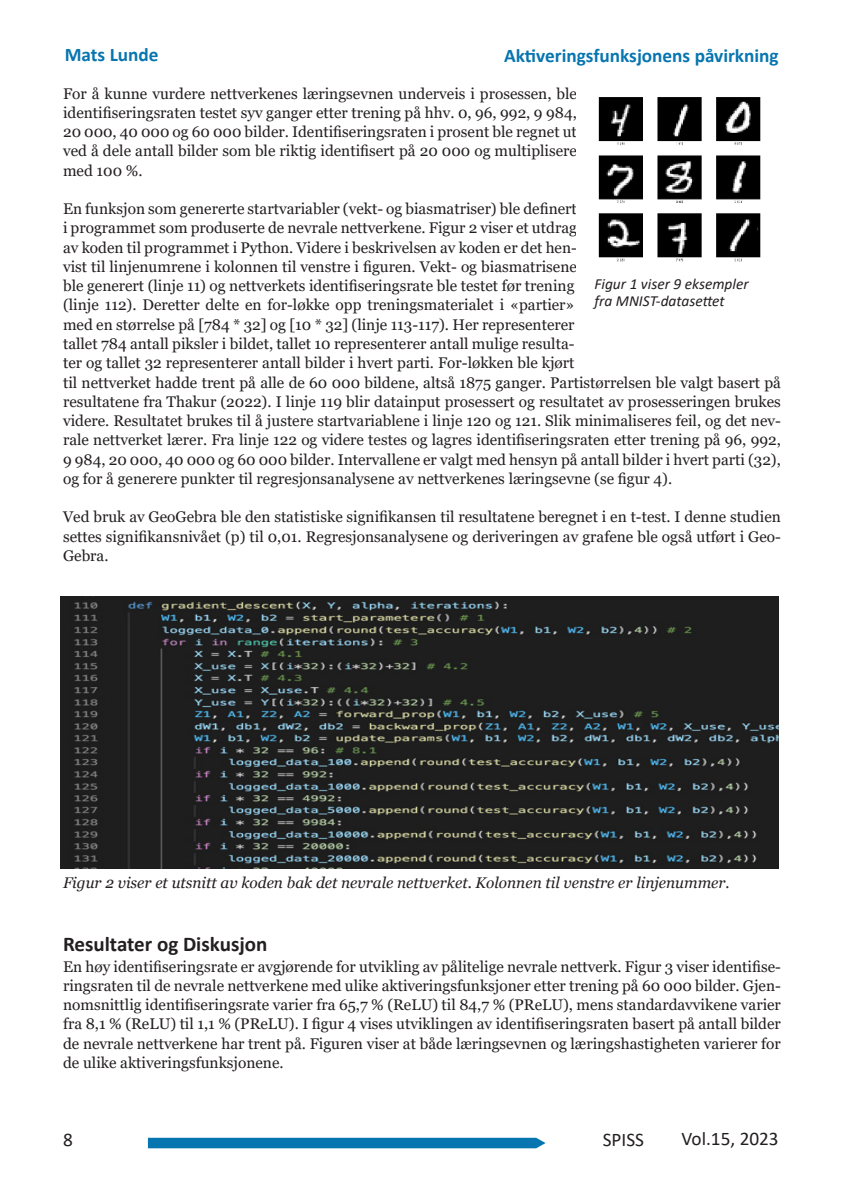
<style>
.page{position:relative;width:844px;height:1191px;background:#fff}
.page>*{position:absolute;margin:0;border:0;box-sizing:border-box;transform-origin:0 0}
.Mellomtittel_1{font:700 21px "Calibri";color:#231f20}
.Topptekst{font:700 19.25px "Calibri";color:#0775af}
.t1{font:19.25px "Calibri";color:#231f20}
.Brødtekst_1{font:15.4px/19.2px "Georgia";color:#231f20;text-align:justify}
.Brødtekst_1-2{font:italic 15.4px "Georgia";color:#231f20}
.Mellomtittel_1-2{font:italic 15.4px "Calibri";color:#231f20}
</style>
<div class="page">
<svg style="left:148px;top:1137px;width:397px;height:11px;background:#1a7fb5"></svg>
<img style="left:598px;top:97px;width:163px;height:165px">
<img style="left:61px;top:596px;width:717px;height:272px">
<p class="Topptekst" style="left:65px;top:41px;width:95px">Mats Lunde</p>
<p class="Topptekst" style="left:504px;top:42px;width:276px">Aktiveringsfunksjonens påvirkning</p>
<p class="Brødtekst_1" style="left:63px;top:84px;width:515px">For å kunne vurdere nettverkenes læringsevnen underveis i prosessen, ble identifiseringsraten testet syv ganger etter trening på hhv. 0, 96, 992, 9 984, 20 000, 40 000 og 60 000 bilder. Identifiseringsraten i prosent ble regnet ut ved å dele antall bilder som ble riktig identifisert på 20 000 og multiplisere med 100 %.</p>
<p class="Brødtekst_1" style="left:63px;top:200px;width:719px;text-align:left">En funksjon som genererte startvariabler (vekt- og biasmatriser) ble definert<br>i programmet som produserte de nevrale nettverkene. Figur 2 viser et utdrag<br>av koden til programmet i Python. Videre i beskrivelsen av koden er det hen-<br>vist til linjenumrene i kolonnen til venstre i figuren. Vekt- og biasmatrisene<br>ble generert (linje 11) og nettverkets identifiseringsrate ble testet før trening<br>(linje 112). Deretter delte en for-løkke opp treningsmaterialet i «partier»<br>med en størrelse på [784 * 32] og [10 * 32] (linje 113-117). Her representerer<br>tallet 784 antall piksler i bildet, tallet 10 representerer antall mulige resulta-<br>ter og tallet 32 representerer antall bilder i hvert parti. For-løkken ble kjørt<br>til nettverket hadde trent på alle de 60 000 bildene, altså 1875 ganger. Partistørrelsen ble valgt basert på resultatene fra Thakur (2022). I linje 119 blir datainput prosessert og resultatet av prosesseringen brukes videre. Resultatet brukes til å justere startvariablene i linje 120 og 121. Slik minimaliseres feil, og det nev&shy;rale nettverket lærer. Fra linje 122 og videre testes og lagres identifiseringsraten etter trening på 96, 992, 9 984, 20 000, 40 000 og 60 000 bilder. Intervallene er valgt med hensyn på antall bilder i hvert parti (32), og for å generere punkter til regresjonsanalysene av nettverkenes læringsevne (se figur 4).</p>
<p class="Brødtekst_1" style="left:63px;top:508px;width:719px">Ved bruk av GeoGebra ble den statistiske signifikansen til resultatene beregnet i en t-test. I denne studien settes signifikansnivået (p) til 0,01. Regresjonsanalysene og deriveringen av grafene ble også utført i Geo-Gebra.</p>
<p class="Mellomtittel_1-2" style="left:594px;top:274px;width:156px">Figur 1 viser 9 eksempler</p>
<p class="Mellomtittel_1-2" style="left:594px;top:291px;width:132px">fra MNIST-datasettet</p>
<p class="Brødtekst_1-2" style="left:63px;top:873px;width:668px">Figur 2 viser et utsnitt av koden bak det nevrale nettverket. Kolonnen til venstre er linjenummer.</p>
<p class="Mellomtittel_1" style="left:63px;top:929px;width:206px">Resultater og Diskusjon</p>
<p class="Brødtekst_1" style="left:63px;top:957px;width:719px">En høy identifiseringsrate er avgjørende for utvikling av pålitelige nevrale nettverk. Figur 3 viser identifise&shy;ringsraten til de nevrale nettverkene med ulike aktiveringsfunksjoner etter trening på 60 000 bilder. Gjen&shy;nomsnittlig identifiseringsrate varier fra 65,7 % (ReLU) til 84,7 % (PReLU), mens standardavvikene varier fra 8,1 % (ReLU) til 1,1 % (PReLU). I figur 4 vises utviklingen av identifiseringsraten basert på antall bilder de nevrale nettverkene har trent på. Figuren viser at både læringsevnen og læringshastigheten varierer for de ulike aktiveringsfunksjonene.</p>
<p class="t1" style="left:63px;top:1126px;width:11px">8</p>
<p class="t1" style="left:602px;top:1126px;width:43px">SPISS</p>
<p class="t1" style="left:681px;top:1125px;width:99px">Vol.15, 2023</p>
</div>
